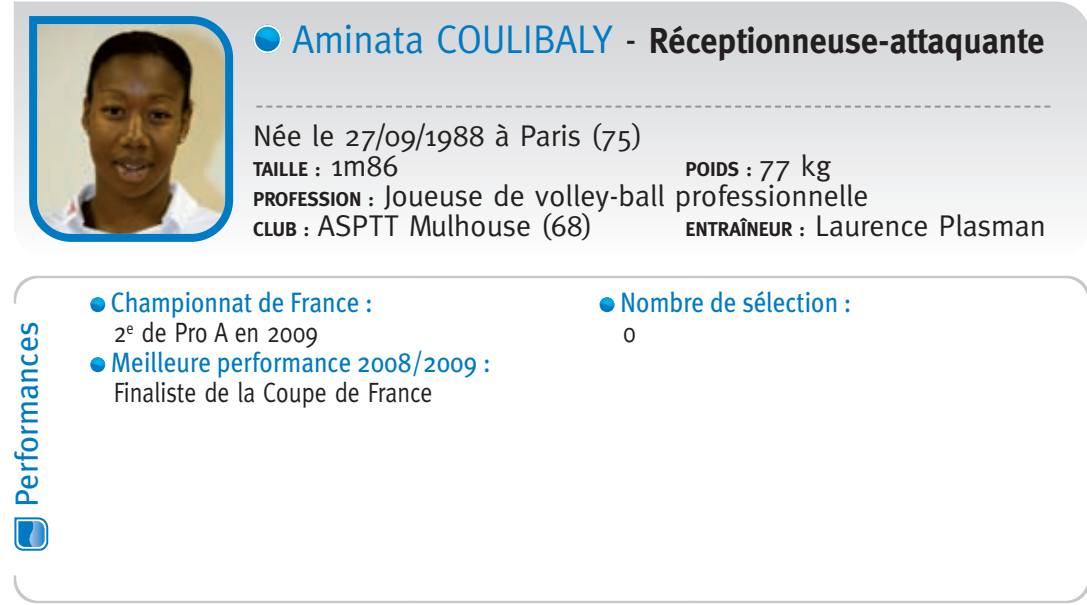
<style>
.page{position:relative;width:1087px;height:605px;background:#fff}
.page>*{position:absolute;margin:0;border:0;box-sizing:border-box;transform-origin:0 0}
.t1{font:700 36px "Meta";color:#231f20;scale:.95 1}
.t2{font:32px "Meta Plus";color:#007ac2}
.t3{font:30px/30px "Meta";color:#231f20}
.t4{font:28px "Meta Plus";color:#007ac2;scale:.9 1}
.t5{font:28px "Meta";color:#231f20;scale:.85 1}
.t6{font:700 20px "Meta";color:#231f20}
.s1{font-weight:400;font-size:40px;color:#007ac2}
.s2{font-weight:400;font-size:40px}
.s3{font-weight:400;font-size:30px}
.s4{font-weight:700;font-size:20px}
</style>
<div class="page">
<svg style="left:14px;top:2px;width:1072px;height:206px"></svg>
<svg style="left:256px;top:106px;width:794px;height:2px"></svg>
<svg style="left:253px;top:25px;width:29px;height:28px"></svg>
<div style="left:253px;top:25px;width:29px;height:28px;border:4px solid #fff;border-radius:50%"></div>
<svg style="left:90px;top:357px;width:15px;height:15px"></svg>
<svg style="left:90px;top:304px;width:15px;height:8px"></svg>
<svg style="left:599px;top:304px;width:15px;height:8px"></svg>
<svg style="left:29px;top:16px;width:204px;height:226px"></svg>
<svg style="left:14px;top:276px;width:1072px;height:28px"></svg>
<svg style="left:14px;top:517px;width:34px;height:34px"></svg>
<svg style="left:14px;top:575px;width:1072px;height:28px"></svg>
<p class="t2" style="left:8px;top:507px;width:187px;rotate:-90deg">Performances</p>
<p class="t1" style="left:292px;top:20px;width:793px"><span class="s1">Aminata COULIBALY</span> <span class="s2">-</span> Réceptionneuse-attaquante</p>
<p class="t3" style="left:253px;top:120px;width:391px">Née le 27/09/1988 à Paris (75)</p>
<p class="t6" style="left:253px;top:157px;width:147px">TAILLE : <span class="s3">1m86</span></p>
<p class="t6" style="left:685px;top:157px;width:147px">POIDS : <span class="s3">77 kg</span></p>
<p class="t3" style="left:253px;top:180px;width:617px"><span class="s4">PROFESSION :</span> Joueuse de volley-ball professionnelle<br><span class="s4">CLUB :</span> ASPTT Mulhouse (68)</p>
<p class="t3" style="left:685px;top:210px;width:362px"><span class="s4">ENTRAÎNEUR :</span> Laurence Plasman</p>
<p class="t4" style="left:111px;top:286px;width:293px">Championnat de France :</p>
<p class="t5" style="left:114px;top:316px;width:242px">2<sup>e</sup> de Pro A en 2009</p>
<p class="t4" style="left:111px;top:346px;width:423px">Meilleure performance 2008/2009 :</p>
<p class="t5" style="left:114px;top:376px;width:376px">Finaliste de la Coupe de France</p>
<p class="t4" style="left:620px;top:286px;width:258px">Nombre de sélection :</p>
<p class="t5" style="left:623px;top:316px;width:16px">0</p>
</div>
